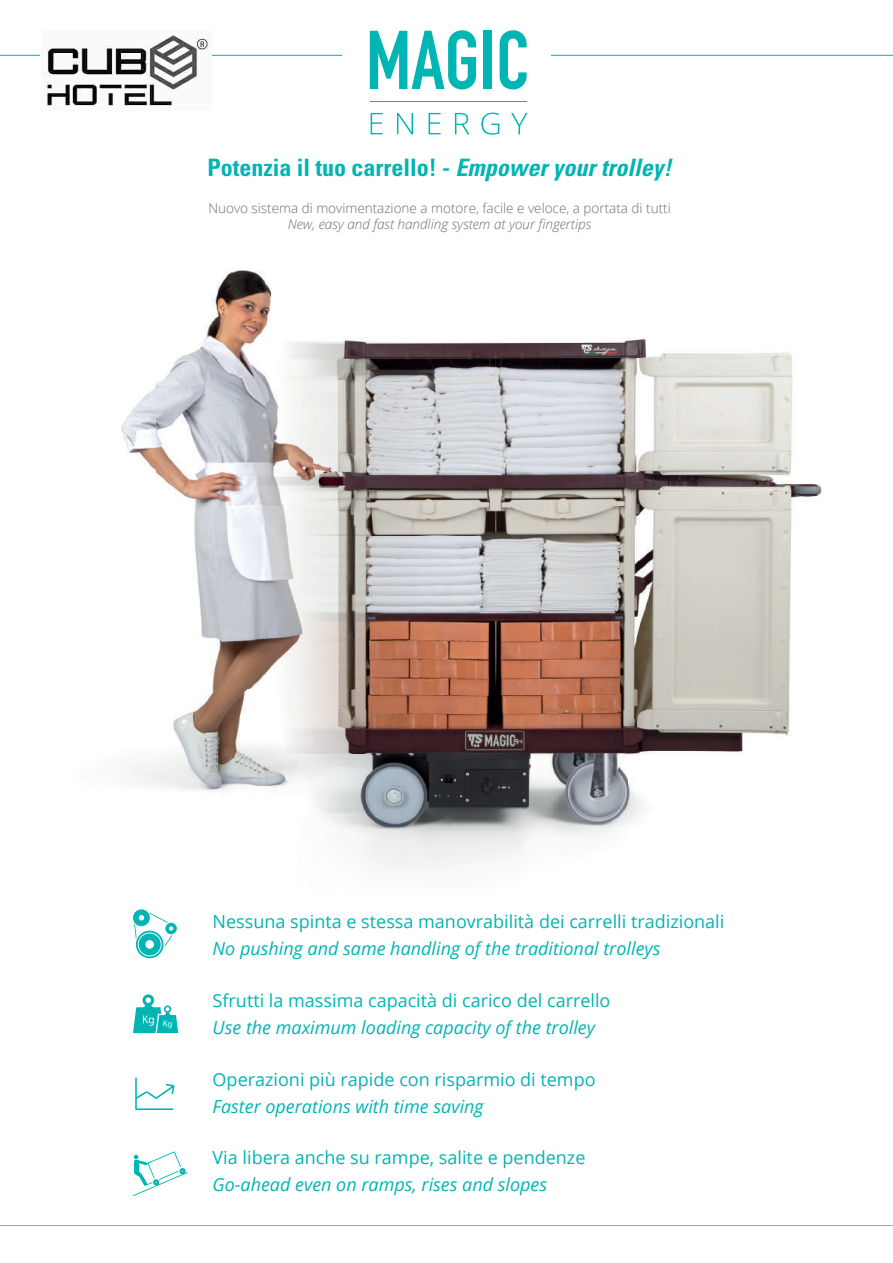
<style>
.page{position:relative;width:893px;height:1263px;background:#fff}
.page>*{position:absolute;margin:0;border:0;box-sizing:border-box;transform-origin:0 0}
.t1{font:700 condensed 24px "Univers";color:#00b5b3}
.t2{font:18px "Open Sans";color:#00b5b3}
.t3{font:italic 18px "Open Sans";color:#00b5b3}
.t4{font:300 13.5px "Open Sans";color:#6c6d70}
.t5{font:italic 300 13.5px "Open Sans";color:#6c6d70}
.s1{font-style:italic}
</style>
<div class="page">
<hr style="left:0;top:55px;width:893px;height:1px;background:#00b5b3">
<div style="left:40px;top:21px;width:140px;height:102px;background:#fff"></div>
<div style="left:342px;top:30px;width:209px;height:105px;background:#fff"></div>
<svg style="left:370px;top:30px;width:106px;height:59px"></svg>
<div style="left:484px;top:31px;width:8px;height:58px;background:#00b5b3"></div>
<svg style="left:500px;top:30px;width:27px;height:59px"></svg>
<hr style="left:370px;top:101px;width:157px;height:1px;background:#00b5b3">
<svg style="left:371px;top:113px;width:12px;height:21px"></svg>
<svg style="left:397px;top:113px;width:16px;height:21px"></svg>
<svg style="left:429px;top:113px;width:12px;height:21px"></svg>
<svg style="left:455px;top:113px;width:14px;height:21px"></svg>
<svg style="left:481px;top:113px;width:18px;height:22px"></svg>
<svg style="left:511px;top:113px;width:16px;height:21px"></svg>
<img style="left:121px;top:270px;width:701px;height:601px">
<svg style="left:135px;top:1077px;width:40px;height:33px"></svg>
<svg style="left:133px;top:994px;width:46px;height:40px"></svg>
<svg style="left:133px;top:909px;width:44px;height:49px"></svg>
<svg style="left:133px;top:1151px;width:55px;height:45px"></svg>
<hr style="left:0;top:1225px;width:893px;height:1px;background:#a4a5a9">
<img style="left:45px;top:34px;width:166px;height:72px">
<h1 class="t1" style="left:208px;top:153px;width:465px">Potenzia il tuo carrello! - <span class="s1">Empower your trolley!</span></h1>
<p class="t4" style="left:208px;top:199px;width:464px">Nuovo sistema di movimentazione a motore, facile e veloce, a portata di tutti</p>
<p class="t5" style="left:288px;top:215px;width:305px">New, easy and fast handling system at your fingertips</p>
<p class="t2" style="left:213px;top:909px;width:513px">Nessuna spinta e stessa manovrabilità dei carrelli tradizionali</p>
<p class="t3" style="left:213px;top:936px;width:449px">No pushing and same handling of the traditional trolleys</p>
<p class="t2" style="left:213px;top:988px;width:399px">Sfrutti la massima capacità di carico del carrello</p>
<p class="t3" style="left:213px;top:1015px;width:384px">Use the maximum loading capacity of the trolley</p>
<p class="t2" style="left:213px;top:1067px;width:384px">Operazioni più rapide con risparmio di tempo</p>
<p class="t3" style="left:213px;top:1094px;width:273px">Faster operations with time saving</p>
<p class="t2" style="left:213px;top:1145px;width:374px">Via libera anche su rampe, salite e pendenze</p>
<p class="t3" style="left:213px;top:1172px;width:336px">Go-ahead even on ramps, rises and slopes</p>
</div>
